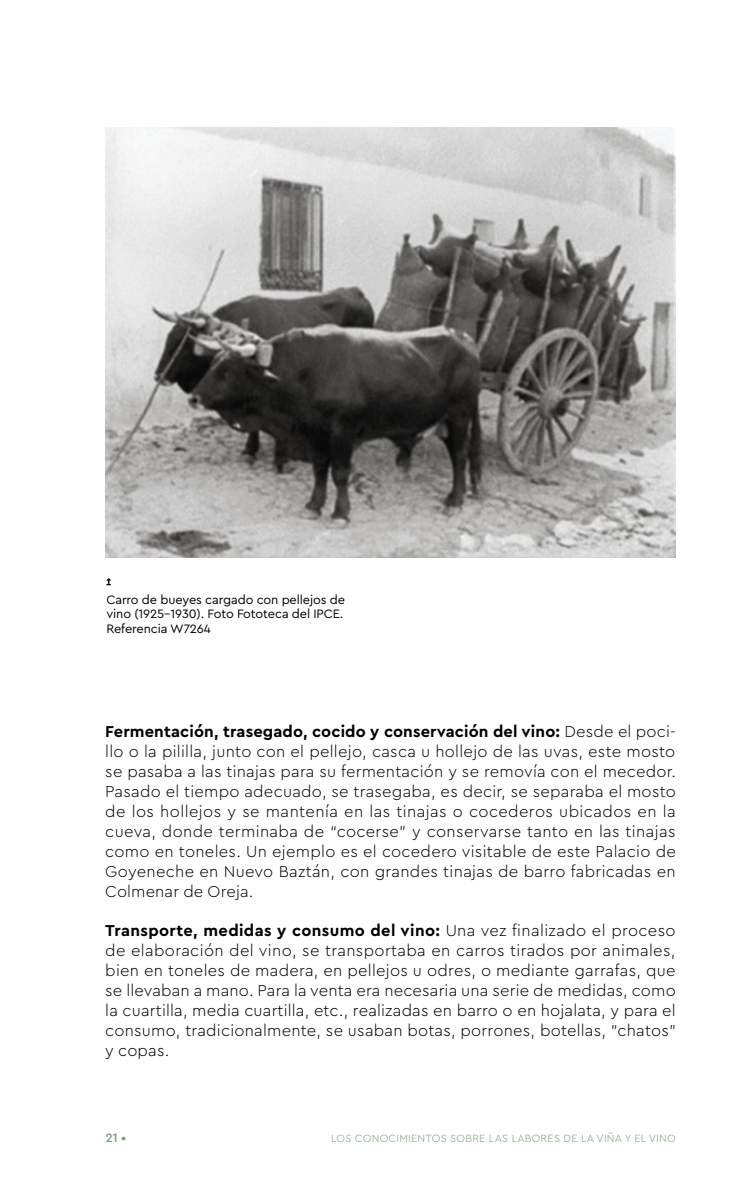
<style>
.page{position:relative;width:745px;height:1191px;background:#fff}
.page>*{position:absolute;margin:0;border:0;box-sizing:border-box;transform-origin:0 0}
.t1{font:300 16.5px/20px "Cera Pro";letter-spacing:.015em;color:#000;text-align:justify}
.t2{font:12.75px/14.2px "Cera Pro";letter-spacing:-.01em;color:#000;text-align:justify}
.t3{font:500 12.75px "Cera Pro";color:#769a78}
.t4{font:300 10.95px "Cera Pro";letter-spacing:.02em;color:#769a78}
.s1{font-weight:700}
</style>
<div class="page">
<svg style="left:106px;top:578px;width:5px;height:7px"></svg>
<img style="left:105px;top:128px;width:570px;height:430px">
<p class="t2" style="left:106px;top:592px;width:240px">Carro de bueyes cargado con pellejos de vino (1925-1930). Foto Fototeca del IPCE.<br>Referencia W7264</p>
<p class="t1" style="left:105px;top:720px;width:572px"><span class="s1">Fermentación, trasegado, cocido y conservación del vino:</span> Desde el poci&shy;llo o la pililla, junto con el pellejo, casca u hollejo de las uvas, este mosto se pasaba a las tinajas para su fermentación y se removía con el mecedor.<br>Pasado el tiempo adecuado, se trasegaba, es decir, se separaba el mosto de los hollejos y se mantenía en las tinajas o cocederos ubicados en la cueva, donde terminaba de “cocerse” y conservarse tanto en las tinajas como en toneles. Un ejemplo es el cocedero visitable de este Palacio de Goyeneche en Nuevo Baztán, con grandes tinajas de barro fabricadas en Colmenar de Oreja.</p>
<p class="t1" style="left:105px;top:920px;width:572px"><span class="s1">Transporte, medidas y consumo del vino:</span> Una vez finalizado el proceso de elaboración del vino, se transportaba en carros tirados por animales, bien en toneles de madera, en pellejos u odres, o mediante garrafas, que se llevaban a mano. Para la venta era necesaria una serie de medidas, como la cuartilla, media cuartilla, etc., realizadas en barro o en hojalata, y para el consumo, tradicionalmente, se usaban botas, porrones, botellas, ”chatos” y copas.</p>
<p class="t3" style="left:105px;top:1129px;width:22px">21 •</p>
<p class="t4" style="left:331px;top:1130px;width:346px">LOS CONOCIMIENTOS SOBRE LAS LABORES DE LA VIÑA Y EL VINO</p>
</div>
